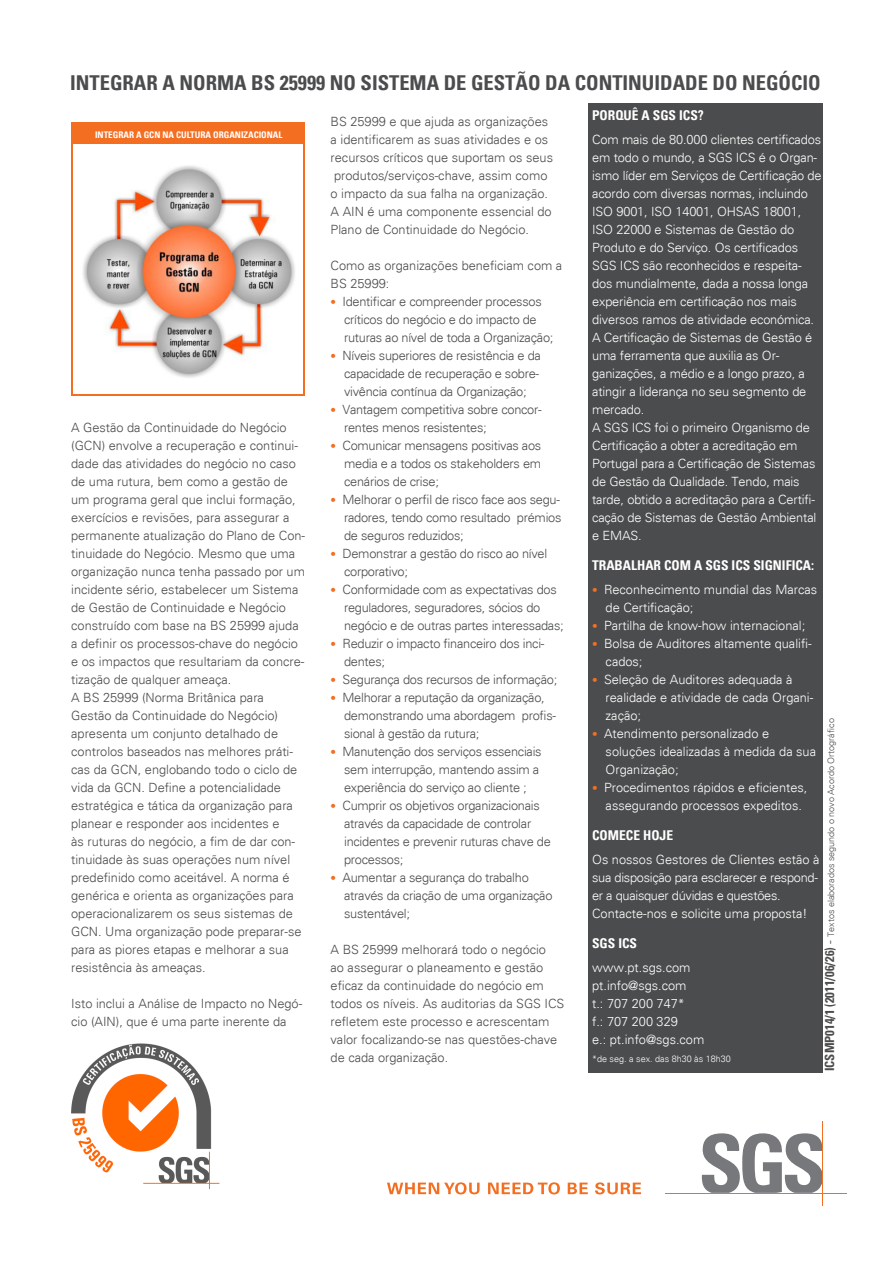
<style>
.page{position:relative;width:893px;height:1263px;background:#fff}
.page>*{position:absolute;margin:0;border:0;box-sizing:border-box;transform-origin:0 0}
.t1{font:700 condensed 20.55px "Univers LT";color:#4b4c4d}
.t2{font:700 condensed 13.5px "Univers LT";color:#fff}
.t3{font:300 12.75px/18px "Univers";color:#4b4c4d}
.t4{font:300 12.75px/18px "Univers";letter-spacing:-.01em;color:#fff}
.t5{font:300 12.75px/18px "Univers";letter-spacing:-.02em;color:#4b4c4d}
.t6{font:700 condensed 9.15px "Univers LT";color:#fff}
.t7{font:300 9px "Univers";color:#4b4c4d}
.t8{font:300 9px "Univers";color:#fff}
.s1{font-size:11.25px;color:#f36e21}
.s2{font-family:"Univers LT";font-weight:700;font-stretch:condensed;font-size:12.75px}
.s3{font-size:12.75px}
</style>
<div class="page">
<svg style="left:387px;top:1182px;width:93px;height:12px"></svg>
<svg style="left:488px;top:1182px;width:72px;height:12px"></svg>
<svg style="left:568px;top:1182px;width:20px;height:12px"></svg>
<svg style="left:595px;top:1182px;width:46px;height:12px"></svg>
<svg style="left:701px;top:1133px;width:121px;height:60px"></svg>
<hr style="left:665px;top:1193px;width:182px;height:1px;background:#f36e21">
<hr style="left:822px;top:1121px;width:1px;height:85px;background:#f36e21">
<div style="left:588px;top:103px;width:235px;height:970px;background:#4b4c4d"></div>
<div style="left:71px;top:122px;width:234px;height:274px;background:#f36e21"></div>
<div style="left:73px;top:144px;width:230px;height:249px;background:#fff"></div>
<img style="left:83px;top:165px;width:212px;height:213px">
<img style="left:71px;top:1043px;width:149px;height:147px">
<p class="t1" style="left:70px;top:70px;width:752px">INTEGRAR A NORMA BS 25999 NO SISTEMA DE GESTÃO DA CONTINUIDADE DO NEGÓCIO</p>
<p class="t6" style="left:95px;top:129px;width:189px">INTEGRAR A GCN NA CULTURA ORGANIZACIONAL</p>
<p class="t3" style="left:71px;top:419px;width:235px">A Gestão da Continuidade do Negócio (GCN) envolve a recuperação e continui&shy;dade das atividades do negócio no caso de uma rutura, bem como a gestão de um programa geral que inclui formação, exercícios e revisões, para assegurar a permanente atualização do Plano de Con&shy;tinuidade do Negócio. Mesmo que uma organização nunca tenha passado por um incidente sério, estabelecer um Sistema de Gestão de Continuidade e Negócio construído com base na BS 25999 ajuda a definir os processos-chave do negócio e os impactos que resultariam da concre&shy;tização de qualquer ameaça.</p>
<p class="t3" style="left:71px;top:689px;width:232px">A BS 25999 (Norma Britânica para Gestão da Continuidade do Negócio) apresenta um conjunto detalhado de controlos baseados nas melhores práti&shy;cas da GCN, englobando todo o ciclo de vida da GCN. Define a potencialidade estratégica e tática da organização para planear e responder aos incidentes e<br>às ruturas do negócio, a fim de dar con&shy;tinuidade às suas operações num nível predefinido como aceitável. A norma é genérica e orienta as organizações para operacionalizarem os seus sistemas de GCN. Uma organização pode preparar-se para as piores etapas e melhorar a sua resistência às ameaças.</p>
<p class="t3" style="left:71px;top:995px;width:233px">Isto inclui a Análise de Impacto no Negó&shy;cio (AIN), que é uma parte inerente da</p>
<p class="t3" style="left:331px;top:113px;width:224px">BS 25999 e que ajuda as organizações a identificarem as suas atividades e os recursos críticos que suportam os seus</p>
<p class="t3" style="left:331px;top:167px;width:223px">produtos/serviços-chave, assim como o impacto da sua falha na organização.<br>A AIN é uma componente essencial do Plano de Continuidade do Negócio.</p>
<p class="t3" style="left:331px;top:257px;width:233px">Como as organizações beneficiam com a<br>BS 25999:</p>
<p class="t5" style="left:344px;top:293px;width:211px;text-indent:-14px"><span class="s1">•</span> Identificar e compreender processos críticos do negócio e do impacto de ruturas ao nível de toda a Organização;</p>
<p class="t5" style="left:344px;top:347px;width:198px;text-indent:-14px"><span class="s1">•</span> Níveis superiores de resistência e da capacidade de recuperação e sobre&shy;vivência contínua da Organização;</p>
<p class="t5" style="left:344px;top:401px;width:199px;text-indent:-14px"><span class="s1">•</span> Vantagem competitiva sobre concor&shy;rentes menos resistentes;</p>
<p class="t3" style="left:344px;top:437px;width:199px;text-align:justify;text-indent:-14px"><span class="s1">•</span> Comunicar mensagens positivas aos media e a todos os stakeholders em cenários de crise;</p>
<p class="t3" style="left:344px;top:491px;width:219px;text-align:justify;text-indent:-14px"><span class="s1">•</span> Melhorar o perfil de risco face aos segu&shy;radores, tendo como resultado prémios de seguros reduzidos;</p>
<p class="t5" style="left:344px;top:545px;width:205px;text-indent:-14px"><span class="s1">•</span> Demonstrar a gestão do risco ao nível corporativo;</p>
<p class="t5" style="left:344px;top:581px;width:221px;text-indent:-14px"><span class="s1">•</span> Conformidade com as expectativas dos reguladores, seguradores, sócios do negócio e de outras partes interessadas;</p>
<p class="t5" style="left:344px;top:635px;width:202px;text-indent:-14px"><span class="s1">•</span> Reduzir o impacto financeiro dos inci&shy;dentes;</p>
<p class="t5" style="left:331px;top:671px;width:228px"><span class="s1">•</span> Segurança dos recursos de informação;</p>
<p class="t5" style="left:344px;top:689px;width:213px;text-indent:-14px"><span class="s1">•</span> Melhorar a reputação da organização, demonstrando uma abordagem profis&shy;sional à gestão da rutura;</p>
<p class="t5" style="left:344px;top:743px;width:199px;text-indent:-14px"><span class="s1">•</span> Manutenção dos serviços essenciais sem interrupção, mantendo assim a experiência do serviço ao cliente ;</p>
<p class="t5" style="left:344px;top:797px;width:208px;text-indent:-14px"><span class="s1">•</span> Cumprir os objetivos organizacionais através da capacidade de controlar incidentes e prevenir ruturas chave de processos;</p>
<p class="t5" style="left:344px;top:869px;width:210px;text-indent:-14px"><span class="s1">•</span> Aumentar a segurança do trabalho através da criação de uma organização sustentável;</p>
<p class="t3" style="left:331px;top:941px;width:235px">A BS 25999 melhorará todo o negócio<br>ao assegurar o planeamento e gestão eficaz da continuidade do negócio em todos os níveis. As auditorias da SGS ICS refletem este processo e acrescentam valor focalizando-se nas questões-chave de cada organização.</p>
<p class="t2" style="left:592px;top:107px;width:113px">PORQUÊ A SGS ICS?</p>
<p class="t4" style="left:592px;top:131px;width:231px">Com mais de 80.000 clientes certificados em todo o mundo, a SGS ICS é o Organ&shy;ismo líder em Serviços de Certificação de acordo com diversas normas, incluindo ISO 9001, ISO 14001, OHSAS 18001, ISO 22000 e Sistemas de Gestão do Produto e do Serviço. Os certificados SGS ICS são reconhecidos e respeita&shy;dos mundialmente, dada a nossa longa experiência em certificação nos mais diversos ramos de atividade económica.</p>
<p class="t4" style="left:592px;top:329px;width:222px">A Certificação de Sistemas de Gestão é uma ferramenta que auxilia as Or&shy;ganizações, a médio e a longo prazo, a atingir a liderança no seu segmento de mercado.</p>
<p class="t4" style="left:592px;top:419px;width:226px">A SGS ICS foi o primeiro Organismo de Certificação a obter a acreditação em Portugal para a Certificação de Sistemas de Gestão da Qualidade. Tendo, mais tarde, obtido a acreditação para a Certifi&shy;cação de Sistemas de Gestão Ambiental e EMAS.</p>
<p class="t2" style="left:592px;top:557px;width:224px">TRABALHAR COM A SGS ICS SIGNIFICA:</p>
<p class="t4" style="left:606px;top:581px;width:213px;text-indent:-14px"><span class="s1">•</span> Reconhecimento mundial das Marcas de Certificação;</p>
<p class="t4" style="left:592px;top:617px;width:215px"><span class="s1">•</span> Partilha de know-how internacional;</p>
<p class="t4" style="left:606px;top:635px;width:208px;text-indent:-14px"><span class="s1">•</span> Bolsa de Auditores altamente qualifi&shy;cados;</p>
<p class="t4" style="left:606px;top:671px;width:209px;text-indent:-14px"><span class="s1">•</span> Seleção de Auditores adequada à realidade e atividade de cada Organi&shy;zação;</p>
<p class="t4" style="left:606px;top:725px;width:212px;text-indent:-14px"><span class="s1">•</span> Atendimento personalizado e soluções idealizadas à medida da sua<br>Organização;</p>
<p class="t4" style="left:606px;top:779px;width:203px;text-indent:-14px"><span class="s1">•</span> Procedimentos rápidos e eficientes, assegurando processos expeditos.</p>
<p class="t2" style="left:592px;top:827px;width:82px">COMECE HOJE</p>
<p class="t4" style="left:592px;top:851px;width:229px">Os nossos Gestores de Clientes estão à sua disposição para esclarecer e respond&shy;er a quaisquer dúvidas e questões.</p>
<p class="t4" style="left:592px;top:905px;width:217px">Contacte-nos e solicite uma proposta!</p>
<p class="t2" style="left:592px;top:935px;width:47px">SGS ICS</p>
<p class="t4" style="left:592px;top:959px;width:100px">www.pt.sgs.com</p>
<p class="t4" style="left:592px;top:977px;width:96px">pt.info@sgs.com</p>
<p class="t4" style="left:592px;top:995px;width:94px">t.: 707 200 747*</p>
<p class="t4" style="left:592px;top:1013px;width:87px">f.: 707 200 329</p>
<p class="t4" style="left:592px;top:1031px;width:114px">e.: pt.info@sgs.com</p>
<p class="t8" style="left:592px;top:1053px;width:140px">*de seg. a sex. das 8h30 às 18h30</p>
<p class="t7" style="left:825px;top:1071px;width:354px;rotate:-90deg"><span class="s2">ICSMP014/1 (2011/06/26)</span> <span class="s3">-</span> Textos elaborados segundo o novo Acordo Ortográfico</p>
</div>
